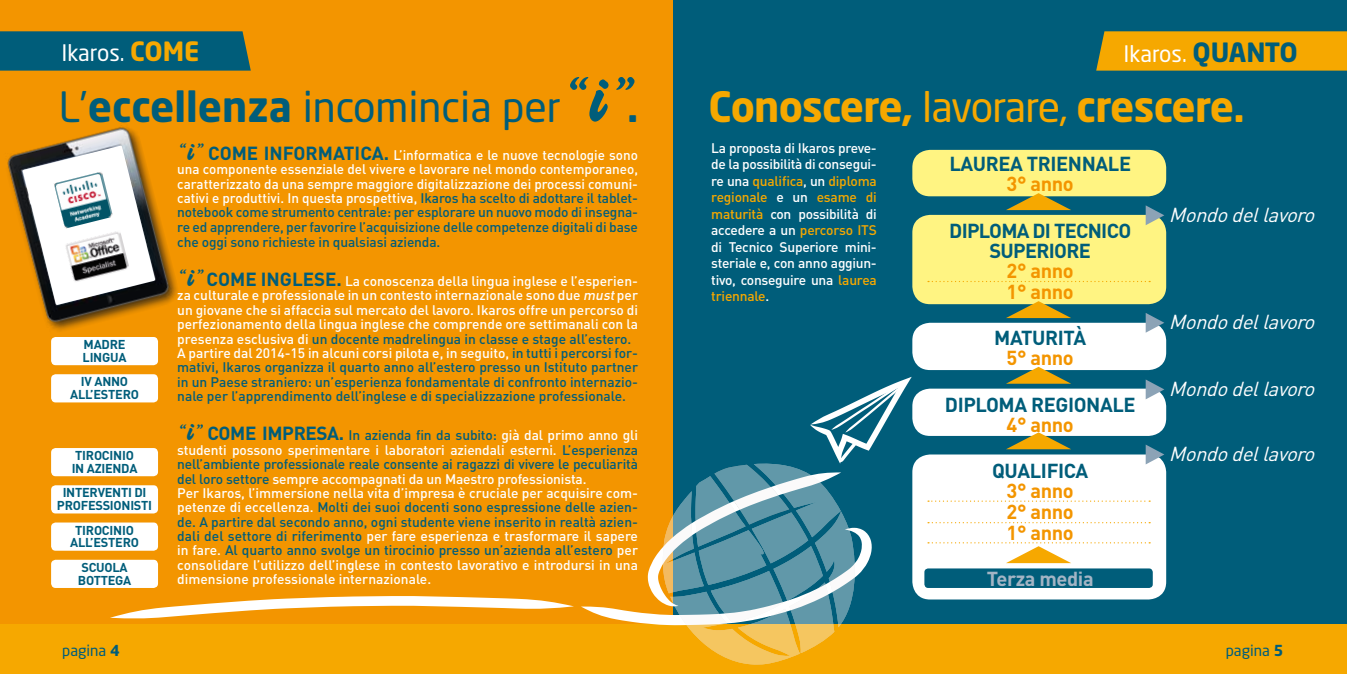
<style>
.page{position:relative;width:1347px;height:674px;background:#fff}
.page>*{position:absolute;margin:0;border:0;box-sizing:border-box;transform-origin:0 0}
.t1{font:41.25px "Neo Sans";color:#005d7a}
.t2{font:700 41.25px "Neo Sans";letter-spacing:-.03em;color:#f6a800}
.t3{font:700 26.25px "Neo Sans";color:#005d7a}
.t4{font:22.5px "Neo Sans";color:#fff}
.t5{font:700 20px "DIN";letter-spacing:-.02em;color:#005d7a}
.t6{font:italic 20px "DIN";color:#fff}
.t7{font:700 20px/21.2px "DIN";letter-spacing:-.02em;color:#f39500}
.t8{font:700 20px "DIN";letter-spacing:-.02em;color:#a3b4c4}
.t9{font:15px "Neo Sans";color:#005d7a}
.t10{font:500 13.75px/14.4px "DIN";color:#fff}
.t11{font:500 13.75px/14.5px "DIN";letter-spacing:-.01em;color:#005d7a;text-align:justify}
.t12{font:700 12.75px/12.8px "DIN";letter-spacing:-.02em;color:#005d7a}
.s1{font-weight:700;font-size:26.25px;color:#f6a800}
.s2{font-weight:700}
.s3{font-family:"Challenge Bold Plain";font-size:68.75px}
.s4{font-family:"Challenge Bold Plain";font-weight:400;font-size:26.25px}
.s5{font-weight:700;font-size:18.75px}
.s6{color:#fff}
.s7{font-family:"Challenge Bold Plain";font-weight:400;font-size:26.25px;color:#005d7a}
.s8{font-weight:700;font-size:18.75px;color:#005d7a}
.s9{font-style:italic}
.s10{color:#005d7a}
.s11{font-weight:700;font-size:26.25px;color:#005d7a}
.s12{font-weight:400}
.s13{color:#f6a800}
</style>
<div class="page">
<div style="left:0;top:0;width:1346px;height:673px;background:#f39500"></div>
<div style="left:673px;top:0;width:673px;height:673px;background:#005d7a"></div>
<svg style="left:1096px;top:31px;width:250px;height:40px;background:#eca504"></svg>
<div style="left:0;top:31px;width:251px;height:40px;background:#005d7a"></div>
<div style="left:0;top:624px;width:1346px;height:49px;background:#f6a800"></div>
<svg style="left:110px;top:596px;width:464px;height:22px"></svg>
<img style="left:7px;top:125px;width:170px;height:214px">
<svg style="left:22px;top:145px;width:133px;height:160px;background:#b3aea1"></svg>
<img style="left:65px;top:230px;width:65px;height:53px">
<div style="left:51px;top:337px;width:107px;height:28px;background:#fff;border-radius:5px"></div>
<div style="left:51px;top:374px;width:107px;height:28px;background:#fff;border-radius:5px"></div>
<div style="left:51px;top:448px;width:107px;height:28px;background:#fff;border-radius:5px"></div>
<div style="left:51px;top:485px;width:107px;height:28px;background:#fff;border-radius:5px"></div>
<div style="left:51px;top:522px;width:107px;height:28px;background:#fff;border-radius:5px"></div>
<div style="left:51px;top:559px;width:107px;height:28px;background:#fff;border-radius:5px"></div>
<svg style="left:581px;top:377px;width:330px;height:288px"></svg>
<div style="left:912px;top:454px;width:254px;height:145px;background:#fff;border-radius:18px"></div>
<div style="left:912px;top:388px;width:254px;height:47px;background:#fff;border-radius:18px"></div>
<div style="left:912px;top:322px;width:254px;height:48px;background:#fff;border-radius:18px"></div>
<div style="left:912px;top:215px;width:254px;height:89px;background:#fff482;border-radius:18px"></div>
<div style="left:912px;top:150px;width:254px;height:46px;background:#fff482;border-radius:18px"></div>
<svg style="left:1006px;top:432px;width:65px;height:17px"></svg>
<svg style="left:1006px;top:366px;width:65px;height:17px"></svg>
<svg style="left:1006px;top:301px;width:65px;height:17px"></svg>
<svg style="left:1145px;top:444px;width:19px;height:20px"></svg>
<svg style="left:1145px;top:379px;width:19px;height:20px"></svg>
<svg style="left:1145px;top:313px;width:19px;height:19px"></svg>
<svg style="left:1145px;top:205px;width:19px;height:20px"></svg>
<svg style="left:928px;top:281px;width:222px;height:1px"></svg>
<svg style="left:928px;top:522px;width:222px;height:1px"></svg>
<svg style="left:928px;top:542px;width:222px;height:20px"></svg>
<svg style="left:928px;top:500px;width:222px;height:1px"></svg>
<svg style="left:1006px;top:193px;width:65px;height:17px"></svg>
<div style="left:924px;top:568px;width:228px;height:19px;background:#005d7a;border-radius:4px"></div>
<h3 class="t4" style="left:61px;top:39px;width:139px">Ikaros. <span class="s1">COME</span></h3>
<h1 class="t1" style="left:59px;top:81px;width:581px">L’<span class="s2">eccellenza</span> incomincia per<sup>“</sup><span class="s3">i</span><sup>”</sup><span class="s2">.</span></h1>
<p class="t12" style="left:83px;top:337px;width:45px">MADRE<br>LINGUA</p>
<p class="t12" style="left:70px;top:374px;width:70px;text-align:center">IV ANNO<br>ALL’ESTERO</p>
<p class="t12" style="left:72px;top:448px;width:67px">TIROCINIO<br>IN AZIENDA</p>
<p class="t12" style="left:57px;top:485px;width:97px;text-align:center">INTERVENTI DI<br>PROFESSIONISTI</p>
<p class="t12" style="left:70px;top:523px;width:70px;text-align:center">TIROCINIO<br>ALL’ESTERO</p>
<p class="t12" style="left:78px;top:560px;width:55px">SCUOLA<br>BOTTEGA</p>
<p class="t11" style="left:177px;top:147px;width:462px"><sup>“</sup><span class="s4">i</span><sup>”</sup> <span class="s5">COME INFORMATICA.</span> <span class="s6">L’informatica e le nuove tecnologie sono una componente essenziale del vivere e lavorare nel mondo contemporaneo, caratterizzato da una sempre maggiore digitalizzazione dei processi comuni&shy;cativi e produttivi. In questa prospettiva,</span> Ikaros ha scelto di adottare il tablet&shy;notebook come strumento centrale: per esplorare un nuovo modo di insegna&shy;re ed apprendere, per favorire l’acquisizione delle competenze digitali di base che oggi sono richieste in qualsiasi azienda.</p>
<p class="t10" style="left:177px;top:273px;width:462px"><sup>“</sup><span class="s7">i</span><sup>”</sup> <span class="s8">COME INGLESE.</span> La conoscenza della lingua inglese e l’esperien&shy;za culturale e professionale in un contesto internazionale sono due <span class="s9">must</span>per un giovane che si affaccia sul mercato del lavoro. Ikaros offre un percorso di perfezionamento della lingua inglese che comprende ore settimanali con la presenza esclusiva di <span class="s10">un docente madrelingua in classe e stage all’estero.<br></span>A partire dal 2014-15 in alcuni corsi pilota e, in seguito, <span class="s10">in tutti i percorsi for&shy;mativi, Ikaros organizza il quarto anno all’estero presso un Istituto partner in un Paese straniero: un’esperienza fondamentale di confronto internazio&shy;nale per l’apprendimento dell’inglese e di specializzazione professionale.</span></p>
<p class="t10" style="left:177px;top:427px;width:462px"><sup>“</sup><span class="s7">i</span><sup>”</sup> <span class="s8">COME IMPRESA.</span> <span class="s10">In azienda fin da subito:</span> già dal primo anno gli studenti possono sperimentare i laboratori aziendali esterni. <span class="s10">L’esperienza nell’ambiente professionale reale consente ai ragazzi di vivere le peculiarità del loro settore</span> sempre accompagnati da un Maestro professionista.<br>Per Ikaros, l’immersione nella vita d’impresa è cruciale per acquisire com&shy;petenze di eccellenza. <span class="s10">Molti dei suoi docenti sono espressione delle azien&shy;de. A partire dal secondo anno, ogni studente viene inserito in realtà azien&shy;dali del settore di riferimento</span> per fare esperienza e trasformare il sapere in fare. <span class="s10">Al quarto anno svolge un tirocinio presso un’azienda all’estero</span> per consolidare l’utilizzo dell’inglese in contesto lavorativo e introdursi in una dimensione professionale internazionale.</p>
<h3 class="t4" style="left:1123px;top:40px;width:106px">Ikaros. <span class="s11">QUAN</span></h3>
<h2 class="t3" style="left:1264px;top:35px;width:32px">TO</h2>
<h1 class="t2" style="left:708px;top:80px;width:538px">Conoscere, <span class="s12">lavorare,</span> crescere.</h1>
<p class="t10" style="left:711px;top:139px;width:167px;line-height:16.5px;text-align:justify">La proposta di Ikaros preve&shy;de la possibilità di consegui&shy;re una <span class="s13">qualifica</span>, un <span class="s13">diploma regionale</span> e un <span class="s13">esame di maturità</span> con possibilità di accedere a un <span class="s13">percorso ITS </span>di Tecnico Superiore mini&shy;steriale e, con anno aggiun&shy;tivo, conseguire una <span class="s13">laurea triennale</span>.</p>
<h3 class="t5" style="left:949px;top:151px;width:183px">LAUREA TRIENNALE</h3>
<h3 class="t7" style="left:1006px;top:172px;width:69px">3° anno</h3>
<h3 class="t5" style="left:949px;top:217px;width:25px">Diploma</h3>
<h3 class="t5" style="left:1032px;top:217px;width:34px">di tecnico</h3>
<h3 class="t5" style="left:989px;top:237px;width:13px">superiore</h3>
<h3 class="t7" style="left:1006px;top:259px;width:69px">2° anno<br>1° anno</h3>
<h3 class="t5" style="left:994px;top:325px;width:93px">MATURITÀ</h3>
<h3 class="t7" style="left:1006px;top:346px;width:69px">5° anno</h3>
<h3 class="t5" style="left:945px;top:391px;width:192px">DIPLOMA REGIONALE</h3>
<h3 class="t7" style="left:1006px;top:412px;width:69px">4° anno</h3>
<h3 class="t5" style="left:992px;top:457px;width:98px">QUALIFICA</h3>
<h3 class="t7" style="left:1006px;top:479px;width:69px;text-align:justify">3° anno 2° anno 1° anno</h3>
<h3 class="t8" style="left:986px;top:565px;width:108px">Terza media</h3>
<h3 class="t6" style="left:1169px;top:202px;width:153px">Mondodellavoro</h3>
<h3 class="t6" style="left:1169px;top:309px;width:153px">Mondodellavoro</h3>
<h3 class="t6" style="left:1169px;top:376px;width:153px">Mondodellavoro</h3>
<h3 class="t6" style="left:1169px;top:441px;width:153px">Mondodellavoro</h3>
<p class="t9" style="left:62px;top:641px;width:59px">pagina <span class="s2">4</span></p>
<p class="t9" style="left:1225px;top:641px;width:59px">pagina <span class="s2">5</span></p>
</div>
